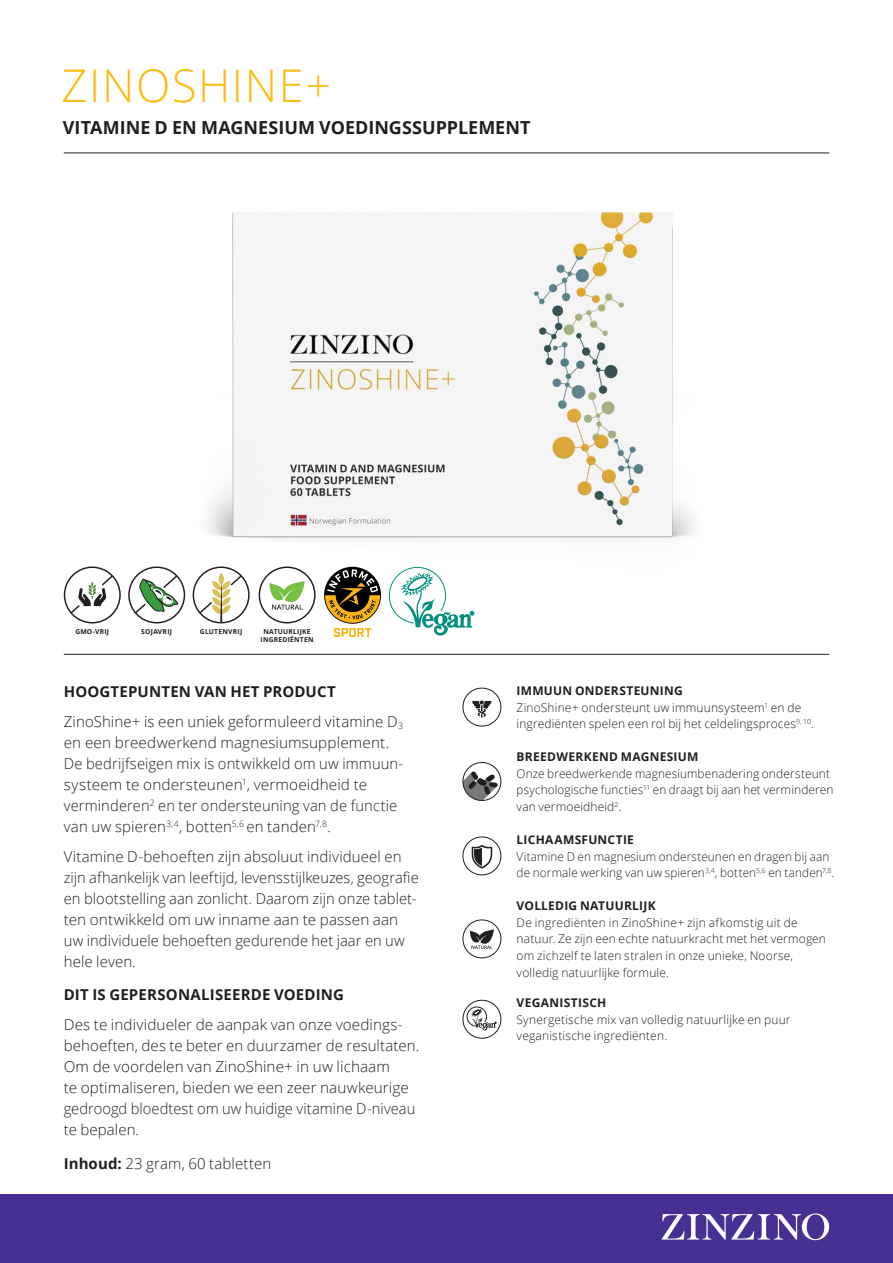
<style>
.page{position:relative;width:893px;height:1263px;background:#fff}
.page>*{position:absolute;margin:0;border:0;box-sizing:border-box;transform-origin:0 0}
.Heading_30_35_-_färg_enl_förpackning{font:300 45px "Open Sans";letter-spacing:.035em;color:#fdbc12}
.Sub-heading_12_14{font:700 18px "Open Sans";color:#231f20}
.Preamble_10_14{font:300 15px/21px "Open Sans";letter-spacing:.005em;color:#231f20}
.Preamble_10_14-2{font:700 15px "Open Sans";letter-spacing:.01em;color:#231f20}
.Body_8_11{font:300 12px/16.5px "Open Sans";letter-spacing:.01em;color:#231f20}
.Body_8_11-2{font:700 12px "Open Sans";letter-spacing:.02em;color:#231f20}
.t1{font:700 6.75px/8.1px "Open Sans";letter-spacing:.035em;color:#231f20;text-align:center}
.s1{font-weight:700}
</style>
<div class="page">
<div style="left:0;top:1194px;width:893px;height:69px;background:#443193"></div>
<svg style="left:662px;top:1213px;width:167px;height:27px"></svg>
<hr style="left:64px;top:153px;width:765px;height:1px;background:#231f20">
<hr style="left:64px;top:654px;width:765px;height:1px;background:#231f20">
<svg style="left:462px;top:762px;width:39px;height:39px"></svg>
<svg style="left:462px;top:836px;width:39px;height:39px"></svg>
<svg style="left:462px;top:919px;width:39px;height:39px"></svg>
<svg style="left:462px;top:1000px;width:39px;height:39px"></svg>
<svg style="left:462px;top:688px;width:39px;height:38px"></svg>
<div style="left:64px;top:566px;width:57px;height:57px;border:1px solid #231f20;border-radius:50%"></div>
<svg style="left:69px;top:574px;width:46px;height:41px"></svg>
<div style="left:128px;top:566px;width:57px;height:57px;border:1px solid #231f20;border-radius:50%"></div>
<svg style="left:133px;top:574px;width:46px;height:41px"></svg>
<div style="left:193px;top:566px;width:57px;height:57px;border:1px solid #231f20;border-radius:50%"></div>
<svg style="left:198px;top:576px;width:46px;height:46px"></svg>
<div style="left:259px;top:566px;width:57px;height:57px;border:1px solid #231f20;border-radius:50%"></div>
<svg style="left:269px;top:581px;width:36px;height:29px"></svg>
<svg style="left:325px;top:576px;width:55px;height:61px"></svg>
<svg style="left:389px;top:576px;width:85px;height:60px"></svg>
<img style="left:200px;top:212px;width:494px;height:364px">
<p class="Heading_30_35_-_färg_enl_förpackning" style="left:62px;top:55px;width:271px">ZINOSHINE+</p>
<p class="Sub-heading_12_14" style="left:63px;top:115px;width:469px">VITAMINE D EN MAGNESIUM VOEDINGSSUPPLEMENT</p>
<p class="t1" style="left:75px;top:627px;width:35px">GMO-VRIJ</p>
<p class="t1" style="left:141px;top:627px;width:32px">SOJAVRIJ</p>
<p class="t1" style="left:200px;top:627px;width:44px">GLUTENVRIJ</p>
<p class="t1" style="left:261px;top:627px;width:54px">NATUURLIJKE<br>INGREDIËNTEN</p>
<p class="Preamble_10_14-2" style="left:64px;top:681px;width:274px">HOOGTEPUNTEN VAN HET PRODUCT</p>
<p class="Preamble_10_14" style="left:64px;top:711px;width:341px">ZinoShine+ is een uniek geformuleerd vitamine D<sub>3 </sub>en een breedwerkend magnesiumsupplement.<br>De bedrijfseigen mix is ontwikkeld om uw immuun&shy;systeem te ondersteunen<sup>1</sup>, vermoeidheid te verminderen<sup>2</sup> en ter ondersteuning van de functie van uw spieren<sup>3,4</sup>, botten<sup>5,6</sup> en tanden<sup>7,8</sup>.</p>
<p class="Preamble_10_14" style="left:64px;top:845px;width:356px">Vitamine D-behoeften zijn absoluut individueel en zijn afhankelijk van leeftijd, levensstijlkeuzes, geografie en blootstelling aan zonlicht. Daarom zijn onze tablet&shy;ten ontwikkeld om uw inname aan te passen aan uw individuele behoeften gedurende het jaar en uw hele leven.</p>
<p class="Preamble_10_14-2" style="left:64px;top:984px;width:282px">DIT IS GEPERSONALISEERDE VOEDING</p>
<p class="Preamble_10_14" style="left:64px;top:1013px;width:357px">Des te individueler de aanpak van onze voedings&shy;behoeften, des te beter en duurzamer de resultaten.<br>Om de voordelen van ZinoShine+ in uw lichaam<br>te optimaliseren, bieden we een zeer nauwkeurige gedroogd bloedtest om uw huidige vitamine D-niveau te bepalen.</p>
<p class="Preamble_10_14" style="left:64px;top:1152px;width:209px"><span class="s1">Inhoud:</span> 23 gram, 60 tabletten</p>
<p class="Body_8_11-2" style="left:517px;top:682px;width:168px">IMMUUN ONDERSTEUNING</p>
<p class="Body_8_11" style="left:517px;top:699px;width:299px">ZinoShine+ ondersteunt uw immuunsysteem<sup>1</sup> en de ingrediënten spelen een rol bij het celdelingsproces<sup>9,</sup> <sup>10</sup>.</p>
<p class="Body_8_11-2" style="left:517px;top:748px;width:183px">BREEDWERKEND MAGNESIUM</p>
<p class="Body_8_11" style="left:517px;top:765px;width:319px">Onze breedwerkende magnesiumbenadering ondersteunt psychologische functies<sup>11</sup> en draagt bij aan het verminderen van vermoeidheid<sup>2</sup>.</p>
<p class="Body_8_11-2" style="left:517px;top:831px;width:119px">LICHAAMSFUNCTIE</p>
<p class="Body_8_11" style="left:517px;top:847px;width:319px">Vitamine D en magnesium ondersteunen en dragen bij aan de normale werking van uw spieren<sup>3,4</sup>, botten<sup>5,6</sup> en tanden<sup>7,8</sup>.</p>
<p class="Body_8_11-2" style="left:517px;top:898px;width:140px">VOLLEDIG NATUURLIJK</p>
<p class="Body_8_11" style="left:517px;top:914px;width:311px">De ingrediënten in ZinoShine+ zijn afkomstig uit de natuur. Ze zijn een echte natuurkracht met het vermogen om zichzelf te laten stralen in onze unieke, Noorse, volledig natuurlijke formule.</p>
<p class="Body_8_11-2" style="left:517px;top:994px;width:91px">VEGANISTISCH</p>
<p class="Body_8_11" style="left:517px;top:1011px;width:275px">Synergetische mix van volledig natuurlijke en puur veganistische ingrediënten.</p>
</div>
